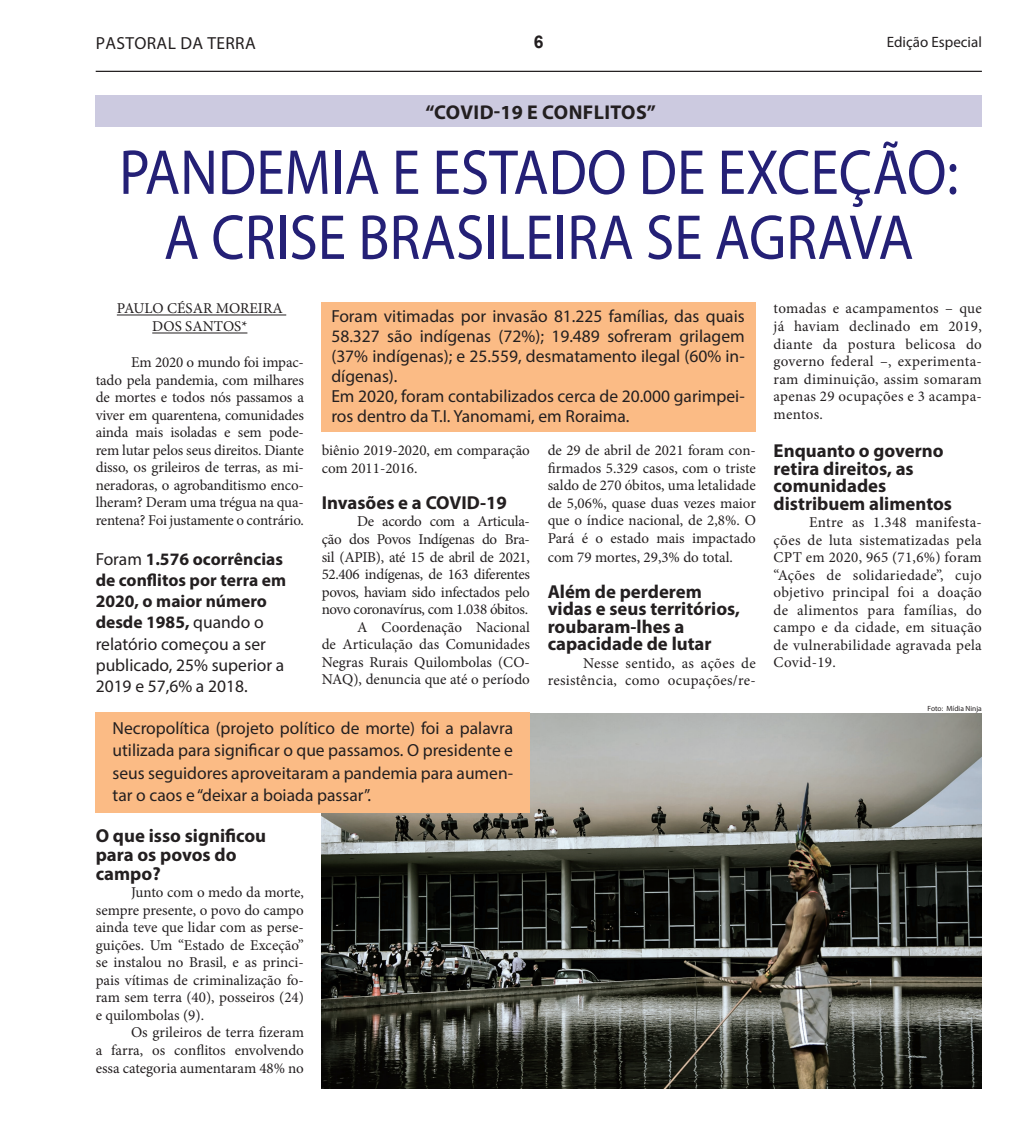
<style>
.page{position:relative;width:1028px;height:1124px;background:#fff}
.page>*{position:absolute;margin:0;border:0;box-sizing:border-box;transform-origin:0 0}
.t1{font:64px "Myriad Pro";color:#242076;scale:.9 1}
.t2{font:700 20px "Myriad Pro";letter-spacing:.02em;color:#231f20}
.t3{font:700 18.75px/17.5px "Myriad Pro";color:#231f20}
.Legenda{font:17.5px/21.2px "Myriad Pro";color:#231f20;text-align:justify}
.Legenda-2{font:17.5px "Myriad Pro";letter-spacing:.02em;color:#231f20}
.t4{font:700 17.5px "Arial";color:#231f20}
.t5{font:15px/17.5px "Minion Pro";color:#231f20;text-align:justify}
.t6{font:15px/17.5px "Minion Pro";letter-spacing:.02em;color:#231f20;text-align:right}
.t7{font:15px "Myriad Pro";color:#231f20}
.t8{font:7.5px "Myriad Pro";color:#231f20}
.s1{font-weight:700}
</style>
<div class="page">
<div style="left:96px;top:95px;width:885px;height:31px;background:#cccae0"></div>
<div style="left:322px;top:302px;width:434px;height:130px;background:#fbbb85"></div>
<hr style="left:96px;top:71px;width:885px;height:1px;background:#231f20">
<img style="left:322px;top:713px;width:659px;height:375px">
<div style="left:96px;top:712px;width:434px;height:100px;background:#fbbb85"></div>
<hr style="left:117px;top:314px;width:169px;height:1px;background:#231f20">
<hr style="left:152px;top:332px;width:95px;height:1px;background:#231f20">
<p class="Legenda-2" style="left:96px;top:32px;width:162px">PASTORAL DA TERRA</p>
<p class="t4" style="left:534px;top:30px;width:11px">6</p>
<p class="t2" style="left:425px;top:99px;width:232px">“COVID-19 E CONFLITOS”</p>
<p class="t7" style="left:886px;top:32px;width:97px">Edição Especial</p>
<p class="t1" style="left:119px;top:133px;width:934px">PANDEMIA E ESTADO DE EXCEÇÃO:</p>
<p class="t1" style="left:164px;top:198px;width:834px">A CRISE BRASILEIRA SE AGRAVA</p>
<p class="t5" style="left:117px;top:300px;width:167px">PAULO CÉSAR MOREIRA</p>
<p class="t5" style="left:152px;top:318px;width:97px">DOS SANTOS*</p>
<p class="t5" style="left:96px;top:353px;width:210px;text-indent:35px">Em 2020 o mundo foi impac&shy;tado pela pandemia, com milhares de mortes e todos nós passamos a viver em quarentena, comunidades ainda mais isoladas e sem pode&shy;rem lutar pelos seus direitos. Diante disso, os grileiros de terras, as mi&shy;neradoras, o agrobanditismo enco&shy;lheram? Deram uma trégua na qua&shy;rentena? Foi justamente o contrário.</p>
<p class="Legenda" style="left:96px;top:548px;width:192px;text-align:left">Foram <span class="s1">1.576 ocorrências de conflitos por terra em<br>2020, o maior número desde 1985,</span> quando o relatório começou a ser publicado, 25% superior a<br>2019 e 57,6% a 2018.</p>
<p class="Legenda" style="left:331px;top:306px;width:415px;line-height:20px">Foram vitimadas por invasão 81.225 famílias, das quais 58.327 são indígenas (72%); 19.489 sofreram grilagem (37% indígenas); e 25.559, desmatamento ilegal (60% in&shy;dígenas).</p>
<p class="Legenda" style="left:331px;top:386px;width:415px;line-height:20px">Em 2020, foram contabilizados cerca de 20.000 garimpei&shy;ros dentro da T.I. Yanomami, em Roraima.</p>
<p class="t5" style="left:322px;top:441px;width:210px">biênio 2019-2020, em comparação com 2011-2016.</p>
<p class="t3" style="left:322px;top:493px;width:187px">Invasões e a COVID-19</p>
<p class="t5" style="left:322px;top:513px;width:210px;text-indent:35px">De acordo com a Articula&shy;ção dos Povos Indígenas do Bra&shy;sil (APIB), até 15 de abril de 2021, 52.406 indígenas, de 163 diferentes povos, haviam sido infectados pelo novo coronavírus, com 1.038 óbitos.</p>
<p class="t5" style="left:322px;top:618px;width:210px;text-indent:35px">A Coordenação Nacional de Articulação das Comunidades Negras Rurais Quilombolas (CO-NAQ), denuncia que até o período</p>
<p class="t5" style="left:547px;top:441px;width:210px">de 29 de abril de 2021 foram con&shy;firmados 5.329 casos, com o triste saldo de 270 óbitos, uma letalidade de 5,06%, quase duas vezes maior que o índice nacional, de 2,8%. O Pará é o estado mais impactado com 79 mortes, 29,3% do total.</p>
<p class="t3" style="left:547px;top:582px;width:194px">Além de perderem vidas e seus territórios, roubaram-lhes a capacidade de lutar</p>
<p class="t6" style="left:547px;top:654px;width:210px">Nesse sentido, as ações de resistência, como ocupações/re-</p>
<p class="Legenda" style="left:112px;top:716px;width:402px;line-height:22.5px">Necropolítica (projeto político de morte) foi a palavra utilizada para significar o que passamos. O presidente e seus seguidores aproveitaram a pandemia para aumen&shy;tar o caos e “deixar a boiada passar”.</p>
<p class="t3" style="left:96px;top:825px;width:172px;line-height:18.8px">O que isso significou para os povos do campo?</p>
<p class="t5" style="left:96px;top:883px;width:210px;text-indent:35px">Junto com o medo da morte, sempre presente, o povo do campo ainda teve que lidar com as perse&shy;guições. Um “Estado de Exceção” se instalou no Brasil, e as princi&shy;pais vítimas de criminalização fo&shy;ram sem terra (40), posseiros (24) e quilombolas (9).</p>
<p class="t5" style="left:96px;top:1023px;width:210px;text-indent:35px">Os grileiros de terra fizeram a farra, os conflitos envolvendo essa categoria aumentaram 48% no</p>
<p class="t5" style="left:773px;top:300px;width:210px">tomadas e acampamentos – que já haviam declinado em 2019, diante da postura belicosa do governo federal –, experimenta&shy;ram diminuição, assim somaram apenas 29 ocupações e 3 acampa&shy;mentos.</p>
<p class="t3" style="left:773px;top:441px;width:171px">Enquanto o governo retira direitos, as comunidades</p>
<p class="t3" style="left:773px;top:494px;width:180px">distribuem alimentos</p>
<p class="t5" style="left:773px;top:514px;width:210px;text-indent:35px">Entre as 1.348 manifesta&shy;ções de luta sistematizadas pela CPT em 2020, 965 (71,6%) foram “Ações de solidariedade”, cujo objetivo principal foi a doação de alimentos para famílias, do campo e da cidade, em situação de vulnerabilidade agravada pela Covid-19.</p>
<p class="t8" style="left:927px;top:703px;width:56px">Foto: Mídia Ninja</p>
</div>
